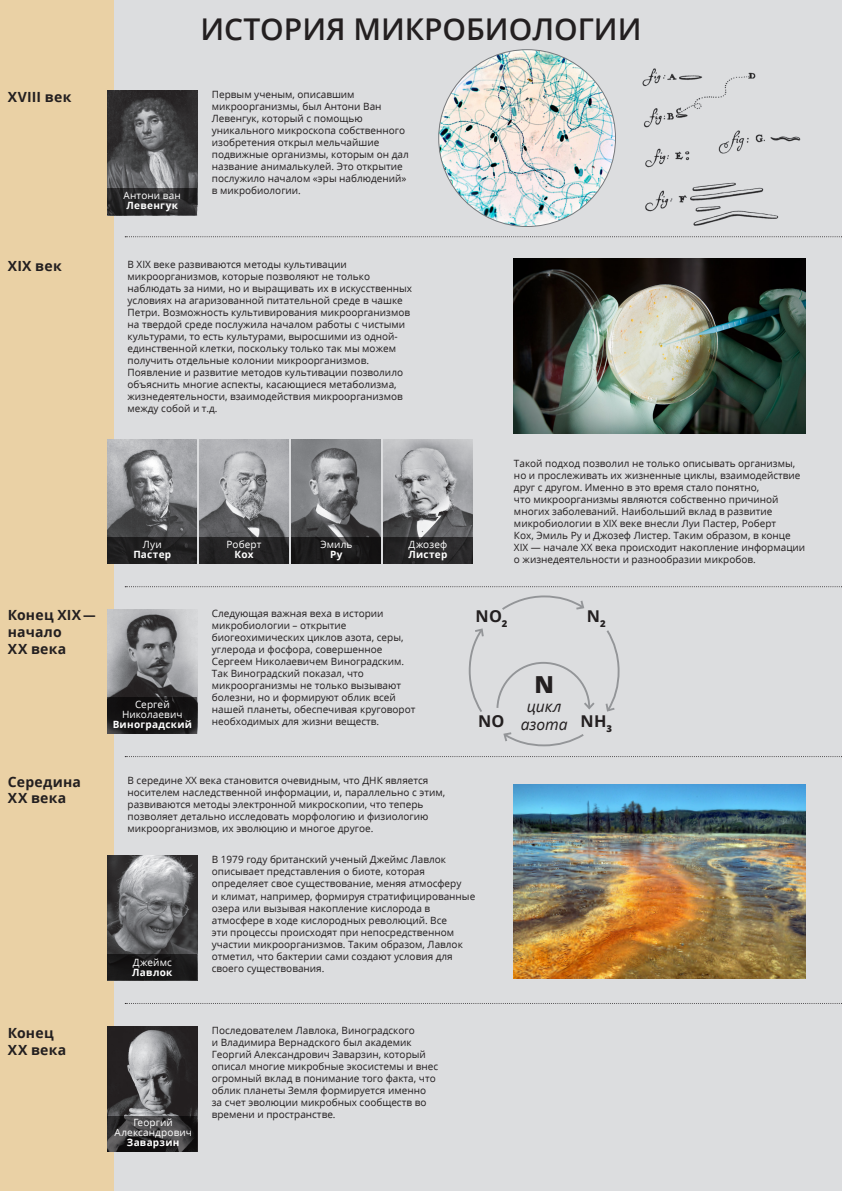
<style>
.page{position:relative;width:842px;height:1191px;background:#dcdddf}
.page>*{position:absolute;margin:0;border:0;box-sizing:border-box;transform-origin:0 0}
.t1{font:600 30px "Open Sans";color:#231f20}
.t2{font:800 23.4px "Open Sans";color:#231f20}
.t3{font:700 16.3px "Open Sans";color:#231f20}
.t4{font:italic 15.6px/18.7px "Open Sans";color:#231f20;text-align:center}
.t5{font:700 14px/16.8px "Open Sans";letter-spacing:.02em;color:#231f20}
.t6{font:10px/12px "Open Sans";color:#231f20}
.t7{font:10px/10px "Open Sans";letter-spacing:.01em;color:#fff;text-align:center}
.t8{font:700 10px/10px "Open Sans";letter-spacing:.025em;color:#fff;text-align:center}
.s1{font-weight:700}
.s2{font-weight:400}
</style>
<div class="page">
<div style="left:0;top:0;width:113px;height:1191px;background:#ead1a5"></div>
<svg style="left:125px;top:236px;width:717px;height:1px"></svg>
<svg style="left:125px;top:586px;width:717px;height:1px"></svg>
<svg style="left:125px;top:756px;width:717px;height:1px"></svg>
<svg style="left:125px;top:1003px;width:717px;height:1px"></svg>
<img style="left:439px;top:50px;width:176px;height:176px;border-radius:88px">
<img style="left:642px;top:68px;width:159px;height:158px">
<img style="left:514px;top:259px;width:292px;height:174px">
<img style="left:514px;top:785px;width:292px;height:193px">
<img style="left:108px;top:1027px;width:89px;height:89px">
<svg style="left:108px;top:1116px;width:89px;height:35px"></svg>
<img style="left:108px;top:856px;width:89px;height:98px">
<div style="left:108px;top:954px;width:89px;height:26px;background:#171616"></div>
<img style="left:108px;top:609px;width:89px;height:88px">
<svg style="left:108px;top:697px;width:89px;height:37px;fill:#121112"></svg>
<img style="left:108px;top:439px;width:89px;height:98px">
<img style="left:199px;top:439px;width:90px;height:98px">
<img style="left:291px;top:439px;width:90px;height:125px">
<img style="left:383px;top:439px;width:89px;height:98px">
<div style="left:108px;top:537px;width:89px;height:27px;background:#231f20"></div>
<div style="left:199px;top:537px;width:90px;height:27px;background:#231f20"></div>
<div style="left:291px;top:537px;width:89px;height:27px;background:#1a1a1a"></div>
<div style="left:383px;top:537px;width:89px;height:27px;background:#272728"></div>
<img style="left:108px;top:91px;width:89px;height:98px">
<svg style="left:108px;top:189px;width:89px;height:26px;fill:#28282a"></svg>
<svg style="left:468px;top:628px;width:16px;height:84px"></svg>
<svg style="left:496px;top:662px;width:99px;height:48px"></svg>
<svg style="left:502px;top:595px;width:82px;height:15px"></svg>
<svg style="left:605px;top:630px;width:15px;height:82px"></svg>
<svg style="left:503px;top:732px;width:81px;height:15px"></svg>
<p class="t1" style="left:201px;top:8px;width:442px">ИСТОРИЯ МИКРОБИОЛОГИИ</p>
<p class="t5" style="left:8px;top:88px;width:65px">XVIII век</p>
<p class="t7" style="left:124px;top:190px;width:59px">Антони ван<br><span class="s1">Левенгук</span></p>
<p class="t6" style="left:212px;top:88px;width:198px">Первым ученым, описавшим микроорганизмы, был Антони Ван<br>Левенгук, который с помощью уникального микроскопа собственного изобретения открыл мельчайшие подвижные организмы, которым он дал название анималькулей. Это открытие послужило началом «эры наблюдений» в микробиологии.</p>
<p class="t5" style="left:8px;top:257px;width:56px">XIX век</p>
<p class="t5" style="left:8px;top:606px;width:89px">Конец XIX — начало<br>XX века</p>
<p class="t5" style="left:8px;top:772px;width:75px">Середина<br>XX века</p>
<p class="t6" style="left:128px;top:258px;width:286px">В XIX веке развиваются методы культивации микроорганизмов, которые позволяют не только наблюдать за ними, но и выращивать их в искусственных условиях на агаризованной питательной среде в чашке Петри. Возможность культивирования микроорганизмов на твердой среде послужила началом работы с чистыми культурами, то есть культурами, выросшими из одной&shy;единственной клетки, поскольку только так мы можем получить отдельные колонии микроорганизмов.<br>Появление и развитие методов культивации позволило объяснить многие аспекты, касающиеся метаболизма, жизнедеятельности, взаимодействия микроорганизмов между собой и т.д.</p>
<p class="t8" style="left:133px;top:539px;width:39px"><span class="s2">Луи<br></span>Пастер</p>
<p class="t7" style="left:227px;top:539px;width:36px">Роберт<br><span class="s1">Кох</span></p>
<p class="t7" style="left:320px;top:539px;width:34px">Эмиль<br><span class="s1">Ру</span></p>
<p class="t7" style="left:408px;top:539px;width:41px;text-align:left">Джозеф<br><span class="s1">Листер</span></p>
<p class="t7" style="left:113px;top:699px;width:81px">Сергей<br>Николаевич<br><span class="s1">Виноградский</span></p>
<p class="t6" style="left:212px;top:607px;width:205px">Следующая важная веха в истории микробиологии – открытие биогеохимических циклов азота, серы, углерода и фосфора, совершенное Сергеем Николаевичем Виноградским.<br>Так Виноградский показал, что микроорганизмы не только вызывают болезни, но и формируют облик всей нашей планеты, обеспечивая круговорот необходимых для жизни веществ.</p>
<p class="t6" style="left:128px;top:774px;width:319px">В середине XX века становится очевидным, что ДНК является носителем наследственной информации, и, параллельно с этим, развиваются методы электронной микроскопии, что теперь позволяет детально исследовать морфологию и физиологию микроорганизмов, их эволюцию и многое другое.</p>
<p class="t6" style="left:514px;top:457px;width:293px">Такой подход позволил не только описывать организмы, но и прослеживать их жизненные циклы, взаимодействие друг с другом. Именно в это время стало понятно,<br>что микроорганизмы являются собственно причиной многих заболеваний. Наибольший вклад в развитие микробиологии в XIX веке внесли Луи Пастер, Роберт<br>Кох, Эмиль Ру и Джозеф Листер. Таким образом, в конце XIX — начале XX века происходит накопление информации о жизнедеятельности и разнообразии микробов.</p>
<p class="t3" style="left:476px;top:604px;width:33px">NO<sub>2</sub></p>
<p class="t3" style="left:587px;top:604px;width:20px">N<sub>2</sub></p>
<p class="t2" style="left:534px;top:666px;width:21px">N</p>
<p class="t4" style="left:521px;top:696px;width:48px">цикл азота</p>
<p class="t3" style="left:478px;top:709px;width:28px">NO</p>
<p class="t3" style="left:581px;top:709px;width:33px">NH<sub>3</sub></p>
<p class="t7" style="left:132px;top:956px;width:42px;text-align:left">Джеймс<br><span class="s1">Лавлок</span></p>
<p class="t6" style="left:212px;top:853px;width:265px">В 1979 году британский ученый Джеймс Лавлок описывает представления о биоте, которая определяет свое существование, меняя атмосферу<br>и климат, например, формируя стратифицированные озера или вызывая накопление кислорода в атмосфере в ходе кислородных революций. Все<br>эти процессы происходят при непосредственном участии микроорганизмов. Таким образом, Лавлок отметил, что бактерии сами создают условия для своего существования.</p>
<p class="t5" style="left:8px;top:1024px;width:60px">Конец<br>XX века</p>
<p class="t7" style="left:114px;top:1117px;width:79px">Георгий<br>Александрович<br><span class="s1">Заварзин</span></p>
<p class="t6" style="left:212px;top:1024px;width:228px">Последователем Лавлока, Виноградского<br>и Владимира Вернадского был академик Георгий Александрович Заварзин, который описал многие микробные экосистемы и внес огромный вклад в понимание того факта, что облик планеты Земля формируется именно за счет эволюции микробных сообществ во времени и пространстве.</p>
</div>
